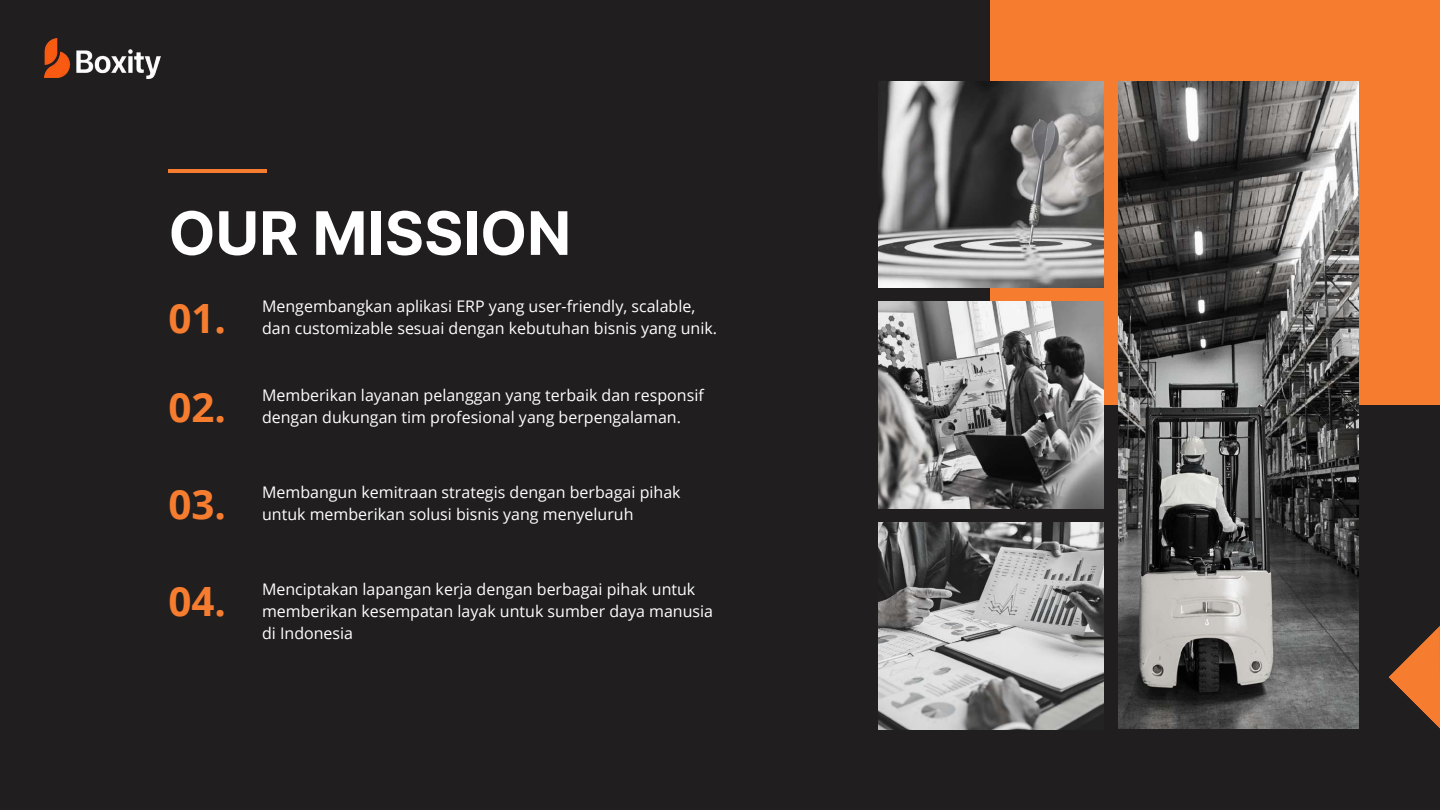
<style>
.page{position:relative;width:1440px;height:810px;background:#201e1e}
.page>*{position:absolute;margin:0;border:0;box-sizing:border-box;transform-origin:0 0}
.t1{font:700 60px "Inter";color:#fff}
.t2{font:700 40.4px "Open Sans";color:#f67d30}
.t3{font:16px/21.8px "Open Sans";color:#fff}
</style>
<div class="page">
<svg style="left:1388px;top:626px;width:52px;height:103px"></svg>
<div style="left:991px;top:0;width:449px;height:405px;background:#f67d30"></div>
<img style="left:1119px;top:81px;width:240px;height:648px">
<img style="left:878px;top:81px;width:225px;height:206px">
<img style="left:878px;top:302px;width:225px;height:206px">
<img style="left:878px;top:523px;width:225px;height:206px">
<hr style="left:169px;top:170px;width:98px;height:3px;background:#f67d30">
<img style="left:44px;top:39px;width:117px;height:40px">
<h1 class="t1" style="left:169px;top:197px;width:404px">OUR MISSION</h1>
<h2 class="t2" style="left:169px;top:290px;width:59px">01.</h2>
<p class="t3" style="left:262px;top:295px;width:435px">Mengembangkan aplikasi ERP yang user-friendly, scalable,</p>
<p class="t3" style="left:262px;top:317px;width:457px">dan customizable sesuai dengan kebutuhan bisnis yang unik.</p>
<h2 class="t2" style="left:169px;top:379px;width:59px">02.</h2>
<p class="t3" style="left:262px;top:384px;width:443px">Memberikan layanan pelanggan yang terbaik dan responsif</p>
<p class="t3" style="left:262px;top:406px;width:420px">dengan dukungan tim profesional yang berpengalaman.</p>
<h2 class="t2" style="left:169px;top:476px;width:59px">03.</h2>
<p class="t3" style="left:262px;top:481px;width:420px">Membangun kemitraan strategis dengan berbagai pihak</p>
<p class="t3" style="left:262px;top:503px;width:373px">untuk memberikan solusi bisnis yang menyeluruh</p>
<h2 class="t2" style="left:169px;top:573px;width:59px">04.</h2>
<p class="t3" style="left:262px;top:578px;width:453px">Menciptakan lapangan kerja dengan berbagai pihak untuk memberikan kesempatan layak untuk sumber daya manusia di Indonesia</p>
</div>
